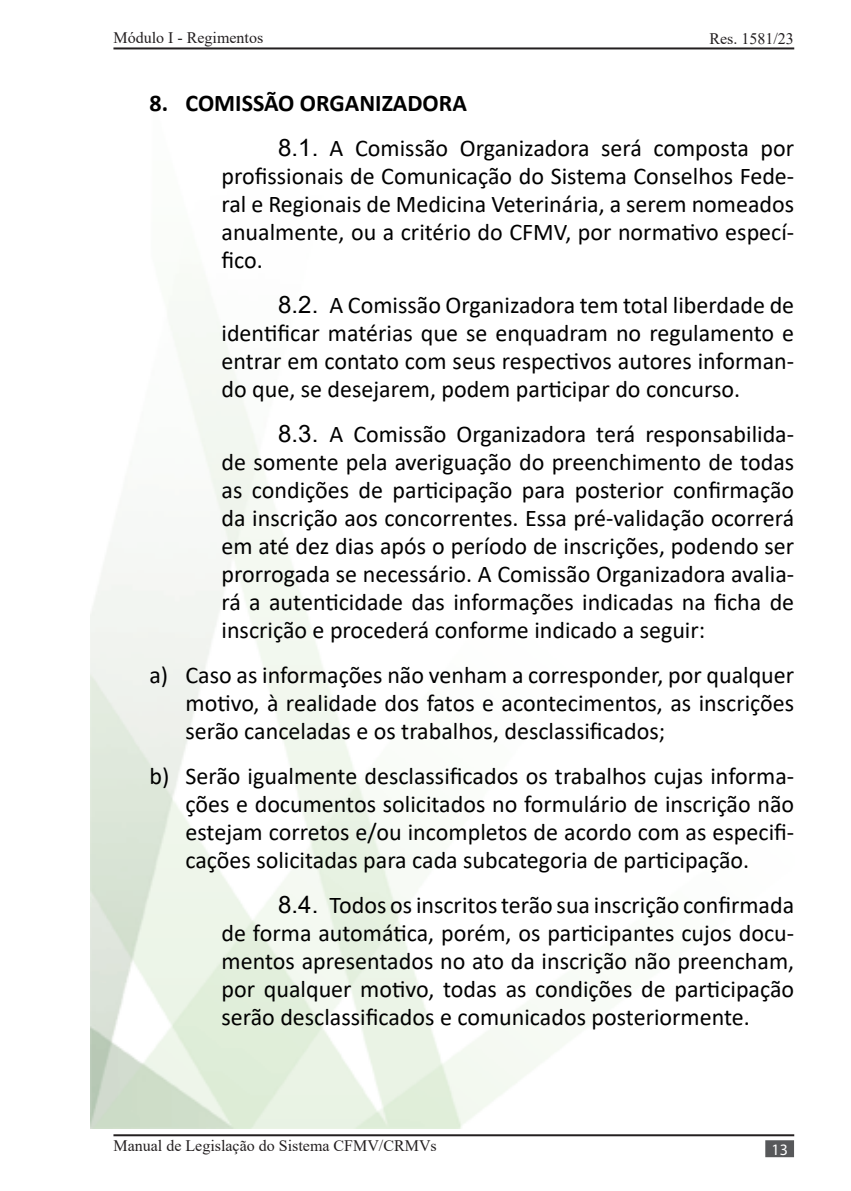
<style>
.page{position:relative;width:851px;height:1191px;background:#fff}
.page>*{position:absolute;margin:0;border:0;box-sizing:border-box;transform-origin:0 0}
.t1{font:24px/28px "Calibri";color:#000;text-align:justify}
.t2{font:700 24px "Calibri";color:#000}
.t3{font:16px "Times New Roman";color:#231f20}
.t4{font:16px "Myriad Pro";color:#fff}
.s1{font-family:"Arial"}
</style>
<div class="page">
<hr style="left:113px;top:1134px;width:681px;height:2px;background:#231f20">
<div style="left:765px;top:1140px;width:28px;height:17px;background:#57585a;border:2px solid #57585a"></div>
<hr style="left:113px;top:47px;width:681px;height:2px;background:#231f20">
<p class="t3" style="left:113px;top:26px;width:151px">Módulo I - Regimentos</p>
<p class="t3" style="left:709px;top:28px;width:86px">Res. 1581/23</p>
<p class="t2" style="left:149px;top:86px;width:319px">8. COMISSÃO ORGANIZADORA</p>
<p class="t1" style="left:221px;top:133px;width:574px;text-indent:57px"><span class="s1">8.1.</span> A Comissão Organizadora será composta por profissionais de Comunicação do Sistema Conselhos Fede&shy;ral e Regionais de Medicina Veterinária, a serem nomeados anualmente, ou a critério do CFMV, por normativo especí&shy;fico.</p>
<p class="t1" style="left:221px;top:290px;width:574px;text-indent:57px"><span class="s1">8.2.</span> A Comissão Organizadora tem total liberdade de identificar matérias que se enquadram no regulamento e entrar em contato com seus respectivos autores informan&shy;do que, se desejarem, podem participar do concurso.</p>
<p class="t1" style="left:221px;top:419px;width:574px;text-indent:57px"><span class="s1">8.3.</span> A Comissão Organizadora terá responsabilida&shy;de somente pela averiguação do preenchimento de todas as condições de participação para posterior confirmação da inscrição aos concorrentes. Essa pré-validação ocorrerá em até dez dias após o período de inscrições, podendo ser prorrogada se necessário. A Comissão Organizadora avalia&shy;rá a autenticidade das informações indicadas na ficha de inscrição e procederá conforme indicado a seguir:</p>
<p class="t1" style="left:185px;top:660px;width:610px;text-indent:-36px">a) Caso as informações não venham a corresponder, por qualquer motivo, à realidade dos fatos e acontecimentos, as inscrições serão canceladas e os trabalhos, desclassificados;</p>
<p class="t1" style="left:185px;top:761px;width:610px;text-indent:-36px">b) Serão igualmente desclassificados os trabalhos cujas informa&shy;ções e documentos solicitados no formulário de inscrição não estejam corretos e/ou incompletos de acordo com as especifi&shy;cações solicitadas para cada subcategoria de participação.</p>
<p class="t1" style="left:221px;top:890px;width:574px;text-indent:57px"><span class="s1">8.4.</span> Todos os inscritos terão sua inscrição confirmada de forma automática, porém, os participantes cujos docu&shy;mentos apresentados no ato da inscrição não preencham, por qualquer motivo, todas as condições de participação serão desclassificados e comunicados posteriormente.</p>
<p class="t3" style="left:113px;top:1134px;width:325px">Manual de Legislação do Sistema CFMV/CRMVs</p>
<p class="t4" style="left:771px;top:1140px;width:18px">13</p>
</div>
